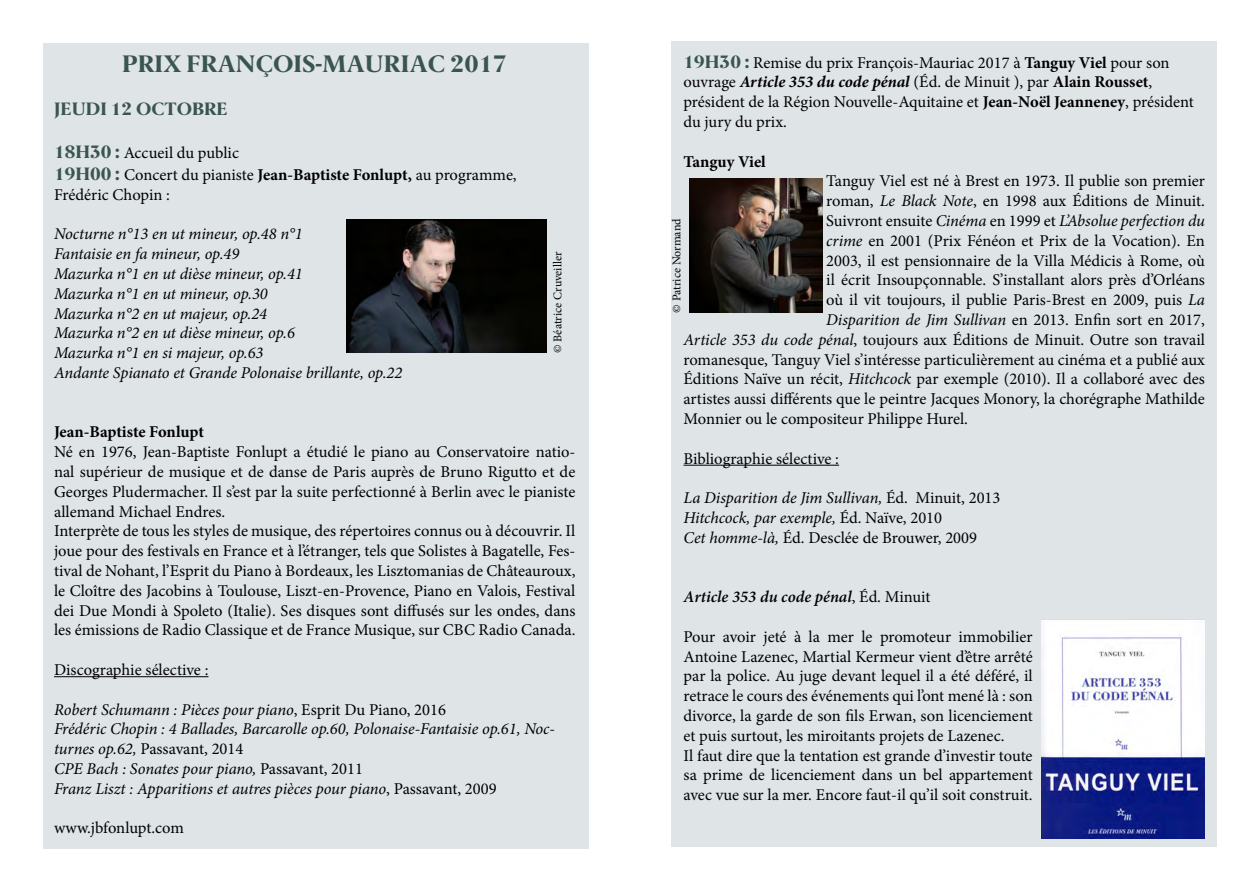
<style>
.page{position:relative;width:1259px;height:893px;background:#fff}
.page>*{position:absolute;margin:0;border:0;box-sizing:border-box;transform-origin:0 0}
.t1{font:800 24px "Berlingske Serif";color:#3a554f}
.t2{font:800 18px "Berlingske Serif";color:#3a554f}
.t3{font:16.5px/19.8px "Minion Pro";color:#000}
.t4{font:italic 16.5px/19.8px "Minion Pro";letter-spacing:-.01em;color:#000}
.t5{font:italic 600 16.5px "Minion Pro";color:#000}
.t6{font:700 16.5px "Minion Pro";letter-spacing:-.005em;color:#000}
.t7{font:12px "Minion Pro";color:#000}
.s1{font-family:"Berlingske Serif";font-weight:800;font-size:18px;color:#3a554f}
.s2{font-weight:700}
.s3{font-style:normal}
.s4{font-weight:700;font-style:italic}
.s5{font-style:italic}
.s6{font-weight:400;font-style:normal}
</style>
<div class="page">
<div style="left:43px;top:43px;width:545px;height:806px;background:#dfe4e7"></div>
<div style="left:671px;top:42px;width:545px;height:805px;background:#dfe4e7"></div>
<hr style="left:54px;top:676px;width:154px;height:1px;background:#000">
<img style="left:347px;top:220px;width:199px;height:133px">
<hr style="left:683px;top:465px;width:156px;height:1px;background:#000">
<img style="left:689px;top:179px;width:134px;height:133px">
<img style="left:1041px;top:619px;width:164px;height:220px">
<h1 class="t1" style="left:122px;top:49px;width:387px">PRIX FRANÇOIS-MAURIAC 2017</h1>
<p class="t2" style="left:54px;top:98px;width:175px">JEUDI 12 OCTOBRE</p>
<p class="t3" style="left:54px;top:142px;width:464px;line-height:21.6px"><span class="s1">18H30 :</span> Accueil du public<br><span class="s1">19H00 :</span> Concert du pianiste <span class="s2">Jean-Baptiste Fonlupt,</span> au programme,</p>
<p class="t3" style="left:54px;top:185px;width:117px">Frédéric Chopin :</p>
<p class="t4" style="left:54px;top:224px;width:350px">Nocturne n°13 en ut mineur, op.48 n°1<br>Fantaisie en fa mineur, op.49<br>Mazurka n°1 en ut dièse mineur, op.41<br>Mazurka n°1 en ut mineur, op.30<br>Mazurka n°2 en ut majeur, op.24<br>Mazurka n°2 en ut dièse mineur, op.6<br>Mazurka n°1 en si majeur, op.63<br>Andante Spianato et Grande Polonaise brillante, op.22</p>
<p class="t7" style="left:550px;top:353px;width:103px;rotate:-90deg">© Béatrice Cruveiller</p>
<p class="t6" style="left:54px;top:421px;width:152px">Jean-Baptiste Fonlupt</p>
<p class="t3" style="left:54px;top:442px;width:523px">Né en 1976, Jean-Baptiste Fonlupt a étudié le piano au Conservatoire natio&shy;nal supérieur de musique et de danse de Paris auprès de Bruno Rigutto et de Georges Pludermacher. Il s’est par la suite perfectionné à Berlin avec le pianiste allemand Michael Endres.<br>Interprète de tous les styles de musique, des répertoires connus ou à découvrir. Il joue pour des festivals en France et à l’étranger, tels que Solistes à Bagatelle, Fes&shy;tival de Nohant, l’Esprit du Piano à Bordeaux, les Lisztomanias de Châteauroux, le Cloître des Jacobins à Toulouse, Liszt-en-Provence, Piano en Valois, Festival dei Due Mondi à Spoleto (Italie). Ses disques sont diffusés sur les ondes, dans les émissions de Radio Classique et de France Musique, sur CBC Radio Canada.</p>
<p class="t3" style="left:54px;top:660px;width:156px">Discographie sélective :</p>
<p class="t4" style="left:54px;top:699px;width:502px">Robert Schumann : Pièces pour piano<span class="s3">, Esprit Du Piano, 2016<br></span>Frédéric Chopin : 4 Ballades, Barcarolle op.60, Polonaise-Fantaisie op.61, Noc&shy;turnes op.62, <span class="s3">Passavant, 2014<br></span>CPE Bach : Sonates pour piano, <span class="s3">Passavant, 2011<br></span>Franz Liszt : Apparitions et autres pièces pour piano<span class="s3">, Passavant, 2009</span></p>
<p class="t3" style="left:54px;top:818px;width:131px">www.jbfonlupt.com</p>
<p class="t3" style="left:683px;top:52px;width:512px"><span class="s1">19H30 :</span> Remise du prix François-Mauriac 2017 à <span class="s2">Tanguy Viel</span> pour son ouvrage <span class="s4">Article 353 du code pénal</span> (Éd. de Minuit ), par <span class="s2">Alain Rousset</span>, président de la Région Nouvelle-Aquitaine et <span class="s2">Jean-Noël Jeanneney</span>, président du jury du prix.</p>
<p class="t6" style="left:683px;top:150px;width:84px">Tanguy Viel</p>
<p class="t3" style="left:826px;top:171px;width:380px">Tanguy Viel est né à Brest en 1973. Il publie son premier</p>
<p class="t3" style="left:826px;top:191px;width:380px">roman, <span class="s5">Le Black Note</span>, en 1998 aux Éditions de Minuit.</p>
<p class="t4" style="left:826px;top:211px;width:380px"><span class="s3">Suivront ensuite</span> Cinéma <span class="s3">en 1999 et</span> L’Absolue perfection du</p>
<p class="t3" style="left:826px;top:231px;width:380px"><span class="s5">crime</span> en 2001 (Prix Fénéon et Prix de la Vocation). En</p>
<p class="t3" style="left:826px;top:250px;width:380px">2003, il est pensionnaire de la Villa Médicis à Rome, où</p>
<p class="t3" style="left:826px;top:270px;width:380px">il écrit Insoupçonnable. S’installant alors près d’Orléans</p>
<p class="t3" style="left:826px;top:290px;width:380px">où il vit toujours, il publie Paris-Brest en 2009, puis <span class="s5">La</span></p>
<p class="t4" style="left:826px;top:310px;width:380px">Disparition de Jim Sullivan <span class="s3">en 2013. Enfin sort en 2017,</span></p>
<p class="t3" style="left:683px;top:330px;width:523px"><span class="s5">Article 353 du code pénal</span>, toujours aux Éditions de Minuit. Outre son travail</p>
<p class="t3" style="left:683px;top:349px;width:523px">romanesque, Tanguy Viel s’intéresse particulièrement au cinéma et a publié aux</p>
<p class="t3" style="left:683px;top:369px;width:523px">Éditions Naïve un récit, <span class="s5">Hitchcock</span> par exemple (2010). Il a collaboré avec des</p>
<p class="t3" style="left:683px;top:389px;width:523px">artistes aussi différents que le peintre Jacques Monory, la chorégraphe Mathilde</p>
<p class="t3" style="left:683px;top:409px;width:286px">Monnier ou le compositeur Philippe Hurel.</p>
<p class="t3" style="left:683px;top:448px;width:157px">Bibliographie sélective :</p>
<p class="t4" style="left:683px;top:488px;width:318px">La Disparition de Jim Sullivan, <span class="s3">Éd. Minuit, 2013<br></span>Hitchcock, par exemple, <span class="s3">Éd. Naïve, 2010<br></span>Cet homme-là, <span class="s3">Éd. Desclée de Brouwer, 2009</span></p>
<p class="t7" style="left:668px;top:312px;width:95px;rotate:-90deg">© Patrice Normand</p>
<p class="t5" style="left:683px;top:585px;width:248px">Article 353 du code pénal<span class="s6">, Éd. Minuit</span></p>
<p class="t3" style="left:683px;top:627px;width:351px">Pour avoir jeté à la mer le promoteur immobilier Antoine Lazenec, Martial Kermeur vient d’être arrêté par la police. Au juge devant lequel il a été déféré, il retrace le cours des événements qui l’ont mené là : son divorce, la garde de son fils Erwan, son licenciement et puis surtout, les miroitants projets de Lazenec.<br>Il faut dire que la tentation est grande d’investir toute sa prime de licenciement dans un bel appartement avec vue sur la mer. Encore faut-il qu’il soit construit.</p>
</div>
